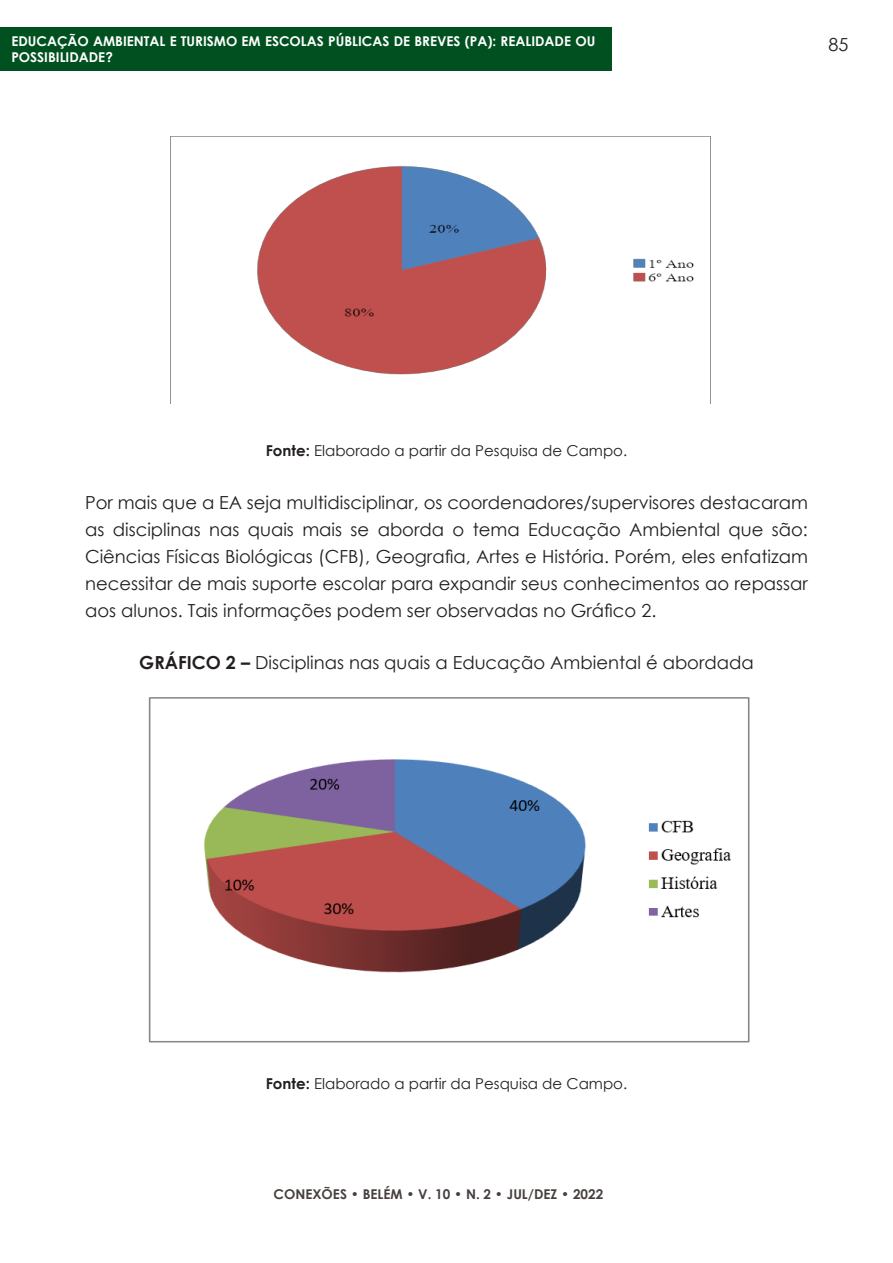
<style>
.page{position:relative;width:893px;height:1263px;background:#fff}
.page>*{position:absolute;margin:0;border:0;box-sizing:border-box;transform-origin:0 0}
.PARÁGRAFO{font:18px/27px "Century Gothic";color:#231f20;text-align:justify}
.PARÁGRAFO-2{font:15px "Century Gothic";color:#231f20}
.t1{font:700 13.5px/16.5px "Century Gothic";color:#fff}
.t2{font:700 13.5px "Century Gothic";color:#48403e}
.s1{font-weight:700}
</style>
<div class="page">
<div style="left:0;top:28px;width:611px;height:43px;background:#00511f"></div>
<img style="left:170px;top:136px;width:540px;height:268px">
<img style="left:148px;top:697px;width:602px;height:346px">
<p class="t1" style="left:11px;top:32px;width:585px">EDUCAÇÃO AMBIENTAL E TURISMO EM ESCOLAS PÚBLICAS DE BREVES (PA): REALIDADE OU<br>POSSIBILIDADE?</p>
<p class="PARÁGRAFO" style="left:828px;top:30px;width:21px">85</p>
<p class="PARÁGRAFO-2" style="left:266px;top:440px;width:363px"><span class="s1">Fonte:</span> Elaborado a partir da Pesquisa de Campo.</p>
<p class="PARÁGRAFO" style="left:85px;top:488px;width:724px">Por mais que a EA seja multidisciplinar, os coordenadores/supervisores destacaram as disciplinas nas quais mais se aborda o tema Educação Ambiental que são:<br>Ciências Físicas Biológicas (CFB), Geografia, Artes e História. Porém, eles enfatizam necessitar de mais suporte escolar para expandir seus conhecimentos ao repassar aos alunos. Tais informações podem ser observadas no Gráfico 2.</p>
<p class="PARÁGRAFO" style="left:139px;top:649px;width:616px"><span class="s1">GRÁFICO 2 –</span> Disciplinas nas quais a Educação Ambiental é abordada</p>
<p class="PARÁGRAFO-2" style="left:266px;top:1073px;width:363px"><span class="s1">Fonte:</span> Elaborado a partir da Pesquisa de Campo.</p>
<p class="t2" style="left:274px;top:1183px;width:331px">CONEXÕES • BELÉM • V. 10 • N. 2 • JUL/DEZ • 2022</p>
</div>
